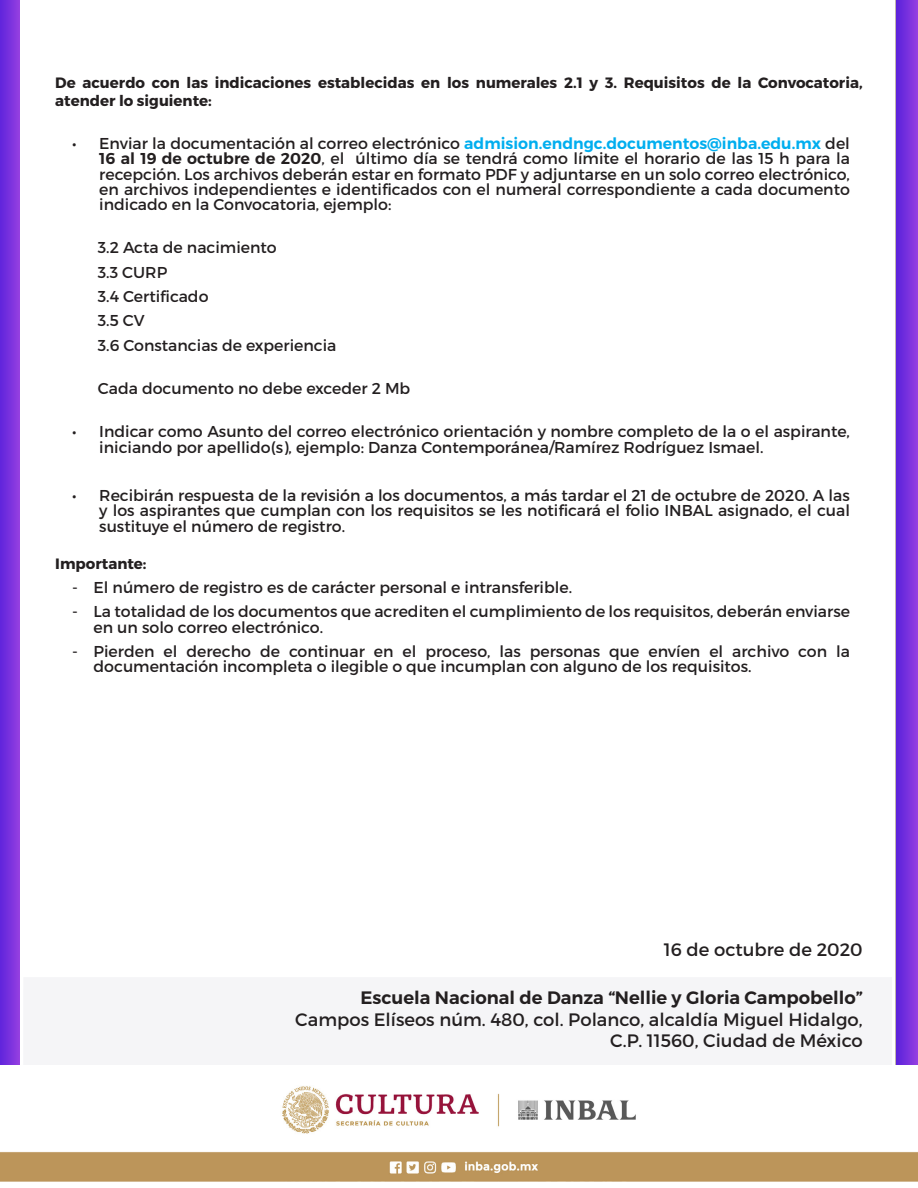
<style>
.page{position:relative;width:918px;height:1188px;background:#fff}
.page>*{position:absolute;margin:0;border:0;box-sizing:border-box;transform-origin:0 0}
.t1{font:18px "Montserrat";color:#231f20}
.t2{font:600 18px "Montserrat";color:#231f20}
.Body_Text{font:15.75px/15.3px "Montserrat";color:#231f20}
.t3{font:700 15px/18px "Montserrat";color:#231f20}
.s1{font-weight:600;color:#00aeef}
.s2{font-weight:600}
</style>
<div class="page">
<div style="left:0;top:0;width:20px;height:1077px;background:linear-gradient(to right,#6024dc,#923ee0)"></div>
<div style="left:23px;top:977px;width:869px;height:102px;background:#f5f5f7"></div>
<div style="left:896px;top:0;width:22px;height:1079px;background:linear-gradient(to right,#5a21db,#923ee0)"></div>
<img style="left:0;top:1065px;width:918px;height:117px">
<p class="t3" style="left:55px;top:74px;width:809px">De acuerdo con las indicaciones establecidas en los numerales 2.1 y 3. Requisitos de la Convocatoria, atender lo siguiente:</p>
<p class="Body_Text" style="left:99px;top:136px;width:752px;text-align:justify;text-indent:-27px">• Enviar la documentación al correo electrónico <span class="s1">admision.endngc.documentos@inba.edu.mx</span> del <span class="s2">16 al 19 de octubre de 2020</span>, el último día se tendrá como límite el horario de las 15 h para la recepción. Los archivos deberán estar en formato PDF y adjuntarse en un solo correo electrónico, en archivos independientes e identificados con el numeral correspondiente a cada documento indicado en la Convocatoria, ejemplo:</p>
<p class="Body_Text" style="left:98px;top:240px;width:180px">3.2 Acta de nacimiento</p>
<p class="Body_Text" style="left:98px;top:264px;width:71px">3.3 CURP</p>
<p class="Body_Text" style="left:98px;top:289px;width:112px">3.4 Certificado</p>
<p class="Body_Text" style="left:98px;top:313px;width:48px">3.5 CV</p>
<p class="Body_Text" style="left:98px;top:337px;width:240px">3.6 Constancias de experiencia</p>
<p class="Body_Text" style="left:98px;top:381px;width:314px">Cada documento no debe exceder 2 Mb</p>
<p class="Body_Text" style="left:99px;top:424px;width:752px;text-indent:-27px">• Indicar como Asunto del correo electrónico orientación y nombre completo de la o el aspirante, iniciando por apellido(s), ejemplo: Danza Contemporánea/Ramírez Rodríguez Ismael.</p>
<p class="Body_Text" style="left:99px;top:488px;width:752px;text-align:justify;text-indent:-27px">• Recibirán respuesta de la revisión a los documentos, a más tardar el 21 de octubre de 2020. A las y los aspirantes que cumplan con los requisitos se les notificará el folio INBAL asignado, el cual sustituye el número de registro.</p>
<p class="t3" style="left:55px;top:555px;width:93px">Importante:</p>
<p class="Body_Text" style="left:72px;top:580px;width:501px">- El número de registro es de carácter personal e intransferible.</p>
<p class="Body_Text" style="left:94px;top:604px;width:758px;text-indent:-21px">- La totalidad de los documentos que acrediten el cumplimiento de los requisitos, deberán enviarse en un solo correo electrónico.</p>
<p class="Body_Text" style="left:94px;top:644px;width:758px;text-indent:-21px">- Pierden el derecho de continuar en el proceso, las personas que envíen el archivo con la documentación incompleta o ilegible o que incumplan con alguno de los requisitos.</p>
<p class="t1" style="left:664px;top:938px;width:200px">16 de octubre de 2020</p>
<p class="t2" style="left:361px;top:987px;width:504px">Escuela Nacional de Danza “Nellie y Gloria Campobello”</p>
<p class="t1" style="left:295px;top:1008px;width:569px">Campos Elíseos núm. 480, col. Polanco, alcaldía Miguel Hidalgo,</p>
<p class="t1" style="left:610px;top:1030px;width:254px">C.P. 11560, Ciudad de México</p>
</div>
